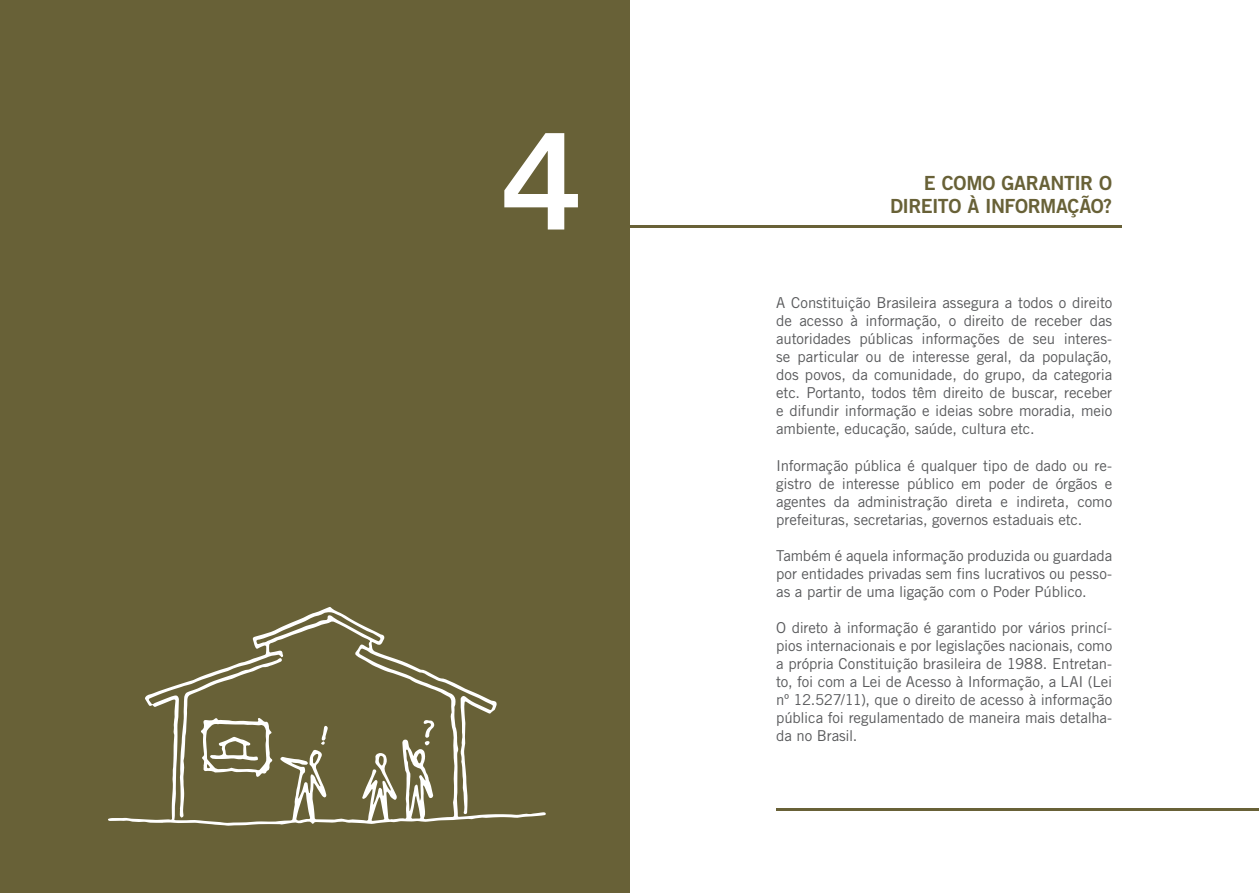
<style>
.page{position:relative;width:1259px;height:893px;background:#fff}
.page>*{position:absolute;margin:0;border:0;box-sizing:border-box;transform-origin:0 0}
.t1{font:133.5px "Trade Gothic LT Std Bd 2";color:#fff}
.t2{font:19.5px/23.4px "Trade Gothic LT Std Bd 2";letter-spacing:-.02em;color:#686137;text-align:right}
.t3{font:15px/18px "Trade Gothic LT Std";letter-spacing:-.01em;color:#58595b;text-align:justify}
</style>
<div class="page">
<hr style="left:510px;top:225px;width:611px;height:3px;background:#686137">
<div style="left:0;top:0;width:629px;height:893px;background:#686137"></div>
<svg style="left:108px;top:607px;width:438px;height:219px"></svg>
<svg style="left:424px;top:720px;width:11px;height:25px"></svg>
<svg style="left:321px;top:726px;width:7px;height:19px"></svg>
<svg style="left:180px;top:657px;width:102px;height:160px"></svg>
<hr style="left:776px;top:808px;width:483px;height:2px;background:#686137">
<h1 class="t1" style="left:501px;top:99px;width:83px">4</h1>
<h2 class="t2" style="left:890px;top:171px;width:224px">E COMO GARANTIR O<br>DIREITO À INFORMAÇÃO?</h2>
<p class="t3" style="left:776px;top:294px;width:337px">A Constituição Brasileira assegura a todos o direito de acesso à informação, o direito de receber das autoridades públicas informações de seu interes&shy;se particular ou de interesse geral, da população, dos povos, da comunidade, do grupo, da categoria etc. Portanto, todos têm direito de buscar, receber e difundir informação e ideias sobre moradia, meio ambiente, educação, saúde, cultura etc.</p>
<p class="t3" style="left:776px;top:456px;width:337px">Informação pública é qualquer tipo de dado ou re&shy;gistro de interesse público em poder de órgãos e agentes da administração direta e indireta, como prefeituras, secretarias, governos estaduais etc.</p>
<p class="t3" style="left:776px;top:546px;width:337px">Também é aquela informação produzida ou guardada por entidades privadas sem fins lucrativos ou pesso&shy;as a partir de uma ligação com o Poder Público.</p>
<p class="t3" style="left:776px;top:618px;width:337px">O direto à informação é garantido por vários princí&shy;pios internacionais e por legislações nacionais, como a própria Constituição brasileira de 1988. Entretan&shy;to, foi com a Lei de Acesso à Informação, a LAI (Lei nº 12.527/11), que o direito de acesso à informação pública foi regulamentado de maneira mais detalha&shy;da no Brasil.</p>
</div>
